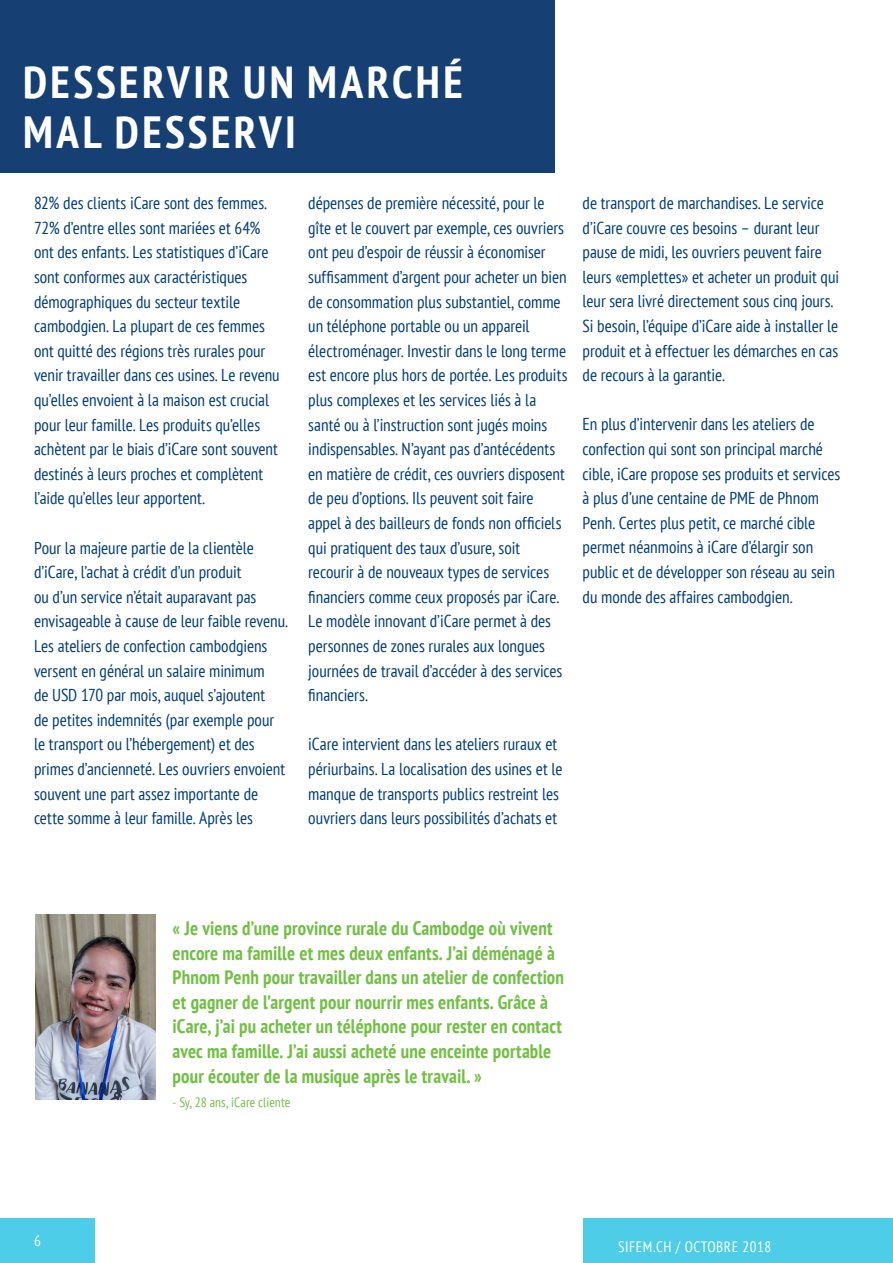
<style>
.page{position:relative;width:893px;height:1263px;background:#fff}
.page>*{position:absolute;margin:0;border:0;box-sizing:border-box;transform-origin:0 0}
.t1{font:700 condensed 45px/49.2px "PT Sans";letter-spacing:.075em;color:#fff}
.t2{font:700 condensed 19.5px/24.6px "PT Sans";letter-spacing:.01em;color:#71bf44}
.t3{font:condensed 17.25px/24.6px "PT Sans";color:#003d76}
.t4{font:condensed 15px "PT Sans";letter-spacing:.04em;color:#fff}
.t5{font:condensed 13.5px "PT Sans";letter-spacing:.005em;color:#73bf44}
</style>
<div class="page">
<div style="left:0;top:1218px;width:95px;height:45px;background:#4dcde7"></div>
<div style="left:0;top:0;width:554px;height:172px;background:#163f74"></div>
<div style="left:584px;top:1218px;width:309px;height:45px;background:#4dcde7"></div>
<img style="left:35px;top:915px;width:121px;height:184px">
<h1 class="t1" style="left:23px;top:57px;width:441px">DESSERVIR UN MARCHÉ<br>MAL DESSERVI</h1>
<p class="t3" style="left:34px;top:190px;width:247px">82% des clients iCare sont des femmes.<br>72% d’entre elles sont mariées et 64% ont des enfants. Les statistiques d’iCare sont conformes aux caractéristiques démographiques du secteur textile cambodgien. La plupart de ces femmes ont quitté des régions très rurales pour venir travailler dans ces usines. Le revenu qu’elles envoient à la maison est crucial pour leur famille. Les produits qu’elles achètent par le biais d’iCare sont souvent destinés à leurs proches et complètent l’aide qu’elles leur apportent.</p>
<p class="t3" style="left:34px;top:535px;width:255px">Pour la majeure partie de la clientèle d’iCare, l’achat à crédit d’un produit<br>ou d’un service n’était auparavant pas envisageable à cause de leur faible revenu.<br>Les ateliers de confection cambodgiens versent en général un salaire minimum<br>de USD 170 par mois, auquel s’ajoutent<br>de petites indemnités (par exemple pour le transport ou l’hébergement) et des primes d’ancienneté. Les ouvriers envoient souvent une part assez importante de cette somme à leur famille. Après les</p>
<p class="t3" style="left:308px;top:190px;width:261px">dépenses de première nécessité, pour le gîte et le couvert par exemple, ces ouvriers ont peu d’espoir de réussir à économiser suffisamment d’argent pour acheter un bien de consommation plus substantiel, comme un téléphone portable ou un appareil électroménager. Investir dans le long terme est encore plus hors de portée. Les produits plus complexes et les services liés à la santé ou à l’instruction sont jugés moins indispensables. N’ayant pas d’antécédents en matière de crédit, ces ouvriers disposent de peu d’options. Ils peuvent soit faire appel à des bailleurs de fonds non officiels qui pratiquent des taux d’usure, soit recourir à de nouveaux types de services financiers comme ceux proposés par iCare.<br>Le modèle innovant d’iCare permet à des personnes de zones rurales aux longues journées de travail d’accéder à des services financiers.</p>
<p class="t3" style="left:308px;top:731px;width:256px">iCare intervient dans les ateliers ruraux et périurbains. La localisation des usines et le manque de transports publics restreint les ouvriers dans leurs possibilités d’achats et</p>
<p class="t3" style="left:583px;top:190px;width:258px">de transport de marchandises. Le service d’iCare couvre ces besoins – durant leur pause de midi, les ouvriers peuvent faire leurs «emplettes» et acheter un produit qui leur sera livré directement sous cinq jours.<br>Si besoin, l’équipe d’iCare aide à installer le produit et à effectuer les démarches en cas de recours à la garantie.</p>
<p class="t3" style="left:583px;top:412px;width:259px">En plus d’intervenir dans les ateliers de confection qui sont son principal marché cible, iCare propose ses produits et services à plus d’une centaine de PME de Phnom Penh. Certes plus petit, ce marché cible permet néanmoins à iCare d’élargir son public et de développer son réseau au sein du monde des affaires cambodgien.</p>
<p class="t2" style="left:173px;top:915px;width:393px">« Je viens d’une province rurale du Cambodge où vivent encore ma famille et mes deux enfants. J’ai déménagé à Phnom Penh pour travailler dans un atelier de confection et gagner de l’argent pour nourrir mes enfants. Grâce à iCare, j’ai pu acheter un téléphone pour rester en contact avec ma famille. J’ai aussi acheté une enceinte portable pour écouter de la musique après le travail. »</p>
<p class="t5" style="left:173px;top:1094px;width:119px">- Sy, 28 ans, iCare cliente</p>
<p class="t4" style="left:34px;top:1231px;width:8px">6</p>
<p class="t4" style="left:618px;top:1237px;width:155px">SIFEM.CH / OCTOBRE 2018</p>
</div>
